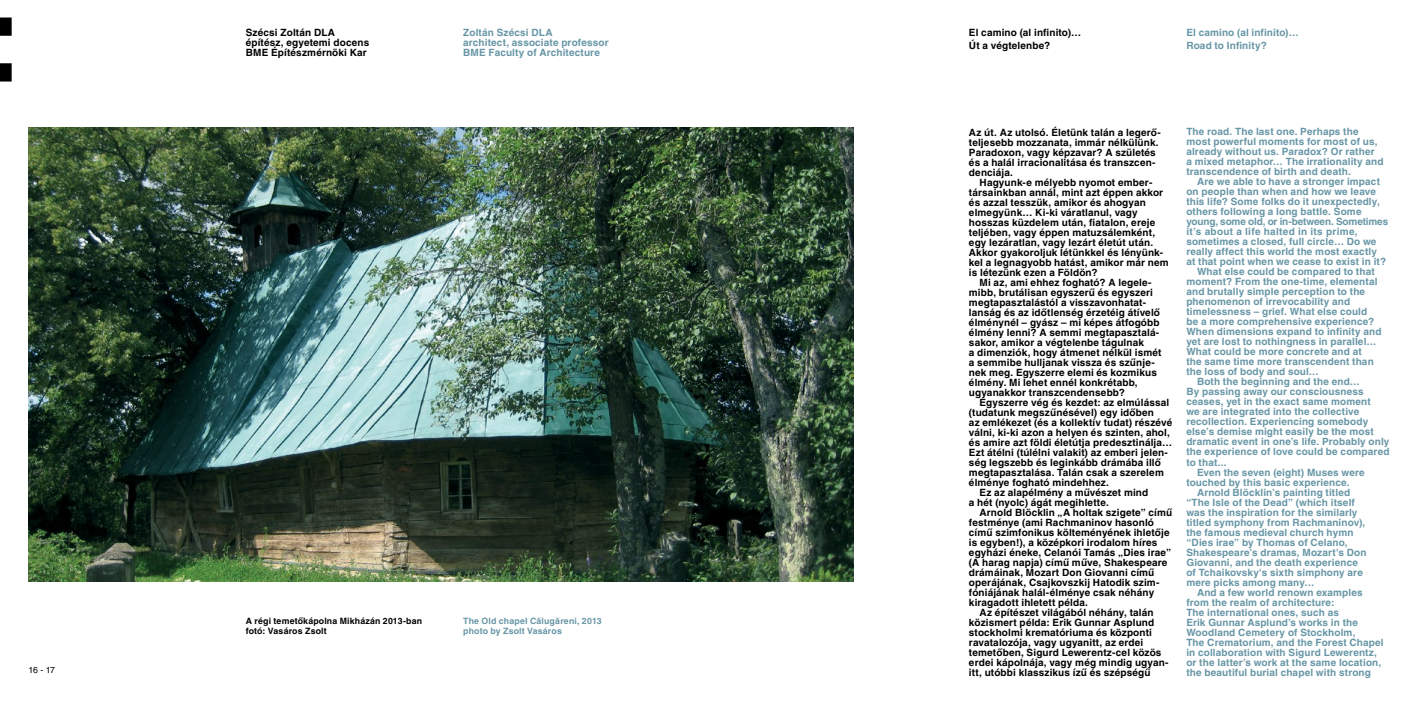
<style>
.page{position:relative;width:1418px;height:709px;background:#fff}
.page>*{position:absolute;margin:0;border:0;box-sizing:border-box;transform-origin:0 0}
.t1{font:700 10px/10px "Helvetica CE";letter-spacing:.015em;color:#000}
.t2{font:700 10px/10px "Helvetica CE";letter-spacing:.015em;color:#6796a6}
.t3{font:700 10px "Helvetica CE";letter-spacing:-.015em;color:#6796a6}
.t4{font:700 10px "Helvetica CE";letter-spacing:.035em;color:#6796a6}
.t5{font:700 8.75px/10px "Helvetica CE";letter-spacing:.02em;color:#000}
.t6{font:700 8.75px/10px "Helvetica CE";letter-spacing:.02em;color:#6796a6}
.t7{font:8.75px "Helvetica CE";color:#000}
</style>
<div class="page">
<svg style="left:0;top:17px;width:12px;height:64px"></svg>
<img style="left:28px;top:128px;width:825px;height:453px">
<p class="t1" style="left:246px;top:27px;width:125px">Szécsi Zoltán DLA építész, egyetemi docens<br>BME Építészmérnöki Kar</p>
<p class="t2" style="left:463px;top:27px;width:147px">Zoltán Szécsi DLA<br>architect, associate professor<br>BME Faculty of Architecture</p>
<p class="t7" style="left:28px;top:665px;width:28px">16 - 17</p>
<p class="t5" style="left:246px;top:615px;width:178px">A régi temetőkápolna Mikházán 2013-ban fotó: Vasáros Zsolt</p>
<p class="t6" style="left:463px;top:615px;width:140px">The Old chapel Călugăreni, 2013 photo by Zsolt Vasáros</p>
<p class="t1" style="left:969px;top:26px;width:114px;line-height:12.5px">El camino (al infinito)…<br>Út a végtelenbe?</p>
<p class="t2" style="left:1186px;top:26px;width:114px;line-height:12.5px">El camino (al infinito)…<br>Road to Infinity?</p>
<p class="t1" style="left:969px;top:127px;width:193px">Az út. Az utolsó. Életünk talán a legerő&shy;teljesebb mozzanata, immár nélkülünk.<br>Paradoxon, vagy képzavar? A születés és a halál irracionalitása és transzcen&shy;denciája.</p>
<p class="t1" style="left:979px;top:177px;width:174px">Hagyunk-e mélyebb nyomot ember-</p>
<p class="t1" style="left:969px;top:187px;width:196px">társainkban annál, mint azt éppen akkor</p>
<p class="t1" style="left:969px;top:197px;width:178px">és azzal tesszük, amikor és ahogyan</p>
<p class="t1" style="left:969px;top:207px;width:170px">elmegyünk… Ki-ki váratlanul, vagy</p>
<p class="t1" style="left:969px;top:217px;width:188px">hosszas küzdelem után, fiatalon, ereje</p>
<p class="t1" style="left:969px;top:227px;width:188px">teljében, vagy éppen matuzsálemként,</p>
<p class="t1" style="left:969px;top:237px;width:186px">egy lezáratlan, vagy lezárt életút után.</p>
<p class="t1" style="left:969px;top:247px;width:196px">Akkor gyakoroljuk létünkkel és lényünk-</p>
<p class="t1" style="left:969px;top:257px;width:201px">kel a legnagyobb hatást, amikor már nem</p>
<p class="t1" style="left:969px;top:267px;width:130px">is létezünk ezen a Földön?</p>
<p class="t1" style="left:979px;top:277px;width:173px">Mi az, ami ehhez fogható? A legele-</p>
<p class="t1" style="left:969px;top:287px;width:185px">mibb, brutálisan egyszerű és egyszeri</p>
<p class="t1" style="left:969px;top:297px;width:179px">megtapasztalástól a visszavonhatat-</p>
<p class="t1" style="left:969px;top:307px;width:193px">lanság és az időtlenség érzetéig átívelő</p>
<p class="t1" style="left:969px;top:317px;width:192px">élménynél – gyász – mi képes átfogóbb</p>
<p class="t1" style="left:969px;top:327px;width:191px">élmény lenni? A semmi megtapasztalá-</p>
<p class="t1" style="left:969px;top:337px;width:176px">sakor, amikor a végtelenbe tágulnak</p>
<p class="t1" style="left:969px;top:347px;width:194px">a dimenziók, hogy átmenet nélkül ismét</p>
<p class="t1" style="left:969px;top:357px;width:187px">a semmibe hulljanak vissza és szűnje-</p>
<p class="t1" style="left:969px;top:367px;width:189px">nek meg. Egyszerre elemi és kozmikus</p>
<p class="t1" style="left:969px;top:377px;width:170px">élmény. Mi lehet ennél konkrétabb,</p>
<p class="t1" style="left:969px;top:387px;width:157px">ugyanakkor transzcendensebb?</p>
<p class="t1" style="left:979px;top:397px;width:191px">Egyszerre vég és kezdet: az elmúlással</p>
<p class="t1" style="left:969px;top:407px;width:187px">(tudatunk megszűnésével) egy időben</p>
<p class="t1" style="left:969px;top:417px;width:205px">az emlékezet (és a kollektív tudat) részévé</p>
<p class="t1" style="left:969px;top:427px;width:202px">válni, ki-ki azon a helyen és szinten, ahol,</p>
<p class="t1" style="left:969px;top:437px;width:205px">és amire azt földi életútja predesztinálja…</p>
<p class="t1" style="left:969px;top:447px;width:200px">Ezt átélni (túlélni valakit) az emberi jelen-</p>
<p class="t1" style="left:969px;top:457px;width:193px">ség legszebb és leginkább drámába illő</p>
<p class="t1" style="left:969px;top:467px;width:196px">megtapasztalása. Talán csak a szerelem</p>
<p class="t1" style="left:969px;top:477px;width:142px">élménye fogható mindehhez.</p>
<p class="t1" style="left:979px;top:487px;width:170px">Ez az alapélmény a művészet mind</p>
<p class="t1" style="left:969px;top:497px;width:141px">a hét (nyolc) ágát megihlette.</p>
<p class="t1" style="left:979px;top:507px;width:194px">Arnold Blöcklin „A holtak szigete” című</p>
<p class="t1" style="left:969px;top:517px;width:187px">festménye (ami Rachmaninov hasonló</p>
<p class="t1" style="left:969px;top:527px;width:202px">című szimfonikus költeményének ihletője</p>
<p class="t1" style="left:969px;top:537px;width:190px">is egyben!), a középkori irodalom híres</p>
<p class="t1" style="left:969px;top:547px;width:204px">egyházi éneke, Celanói Tamás „Dies irae”</p>
<p class="t1" style="left:969px;top:557px;width:200px">(A harag napja) című műve, Shakespeare</p>
<p class="t1" style="left:969px;top:567px;width:187px">drámáinak, Mozart Don Giovanni című</p>
<p class="t1" style="left:969px;top:577px;width:192px">operájának, Csajkovszkij Hatodik szim-</p>
<p class="t1" style="left:969px;top:587px;width:187px">fóniájának halál-élménye csak néhány</p>
<p class="t1" style="left:969px;top:597px;width:121px">kiragadott ihletett példa.</p>
<p class="t1" style="left:979px;top:607px;width:176px">Az építészet világából néhány, talán</p>
<p class="t1" style="left:969px;top:617px;width:187px">közismert példa: Erik Gunnar Asplund</p>
<p class="t1" style="left:969px;top:627px;width:185px">stockholmi krematóriuma és központi</p>
<p class="t1" style="left:969px;top:637px;width:176px">ravatalozója, vagy ugyanitt, az erdei</p>
<p class="t1" style="left:969px;top:647px;width:194px">temetőben, Sigurd Lewerentz-cel közös</p>
<p class="t1" style="left:969px;top:657px;width:201px">erdei kápolnája, vagy még mindig ugyan-</p>
<p class="t1" style="left:969px;top:667px;width:183px">itt, utóbbi klasszikus ízű és szépségű</p>
<p class="t2" style="left:1186px;top:127px;width:199px">The road. The last one. Perhaps the most powerful moments for most of us, already without us. Paradox? Or rather<br>a mixed metaphor… The irrationality and transcendence of birth and death.</p>
<p class="t2" style="left:1196px;top:177px;width:184px">Are we able to have a stronger impact</p>
<p class="t2" style="left:1186px;top:187px;width:191px">on people than when and how we leave</p>
<p class="t2" style="left:1186px;top:197px;width:195px">this life? Some folks do it unexpectedly,</p>
<p class="t2" style="left:1186px;top:207px;width:177px">others following a long battle. Some</p>
<p class="t3" style="left:1186px;top:216px;width:203px">young, some old, or in-between. Sometimes</p>
<p class="t4" style="left:1186px;top:226px;width:173px">it’s about a life halted in its prime,</p>
<p class="t2" style="left:1186px;top:237px;width:192px">sometimes a closed, full circle… Do we</p>
<p class="t2" style="left:1186px;top:247px;width:192px">really affect this world the most exactly</p>
<p class="t2" style="left:1186px;top:257px;width:201px">at that point when we cease to exist in it?</p>
<p class="t2" style="left:1196px;top:267px;width:179px">What else could be compared to that</p>
<p class="t2" style="left:1186px;top:277px;width:193px">moment? From the one-time, elemental</p>
<p class="t2" style="left:1186px;top:287px;width:180px">and brutally simple perception to the</p>
<p class="t2" style="left:1186px;top:297px;width:165px">phenomenon of irrevocability and</p>
<p class="t2" style="left:1186px;top:307px;width:182px">timelessness – grief. What else could</p>
<p class="t2" style="left:1186px;top:317px;width:189px">be a more comprehensive experience?</p>
<p class="t2" style="left:1186px;top:327px;width:197px">When dimensions expand to infinity and</p>
<p class="t2" style="left:1186px;top:337px;width:192px">yet are lost to nothingness in parallel…</p>
<p class="t2" style="left:1186px;top:347px;width:177px">What could be more concrete and at</p>
<p class="t2" style="left:1186px;top:357px;width:189px">the same time more transcendent than</p>
<p class="t2" style="left:1186px;top:367px;width:134px">the loss of body and soul…</p>
<p class="t2" style="left:1196px;top:377px;width:164px">Both the beginning and the end…</p>
<p class="t2" style="left:1186px;top:387px;width:179px">By passing away our consciousness</p>
<p class="t2" style="left:1186px;top:397px;width:186px">ceases, yet in the exact same moment</p>
<p class="t2" style="left:1186px;top:407px;width:174px">we are integrated into the collective</p>
<p class="t2" style="left:1186px;top:417px;width:183px">recollection. Experiencing somebody</p>
<p class="t2" style="left:1186px;top:427px;width:189px">else’s demise might easily be the most</p>
<p class="t2" style="left:1186px;top:437px;width:205px">dramatic event in one’s life. Probably only</p>
<p class="t2" style="left:1186px;top:447px;width:205px">the experience of love could be compared</p>
<p class="t2" style="left:1186px;top:457px;width:42px">to that...</p>
<p class="t2" style="left:1196px;top:467px;width:169px">Even the seven (eight) Muses were</p>
<p class="t2" style="left:1186px;top:477px;width:165px">touched by this basic experience.</p>
<p class="t2" style="left:1196px;top:487px;width:155px">Arnold Blöcklin’s painting titled</p>
<p class="t2" style="left:1186px;top:497px;width:170px">“The Isle of the Dead” (which itself</p>
<p class="t2" style="left:1186px;top:507px;width:172px">was the inspiration for the similarly</p>
<p class="t2" style="left:1186px;top:517px;width:180px">titled symphony from Rachmaninov),</p>
<p class="t2" style="left:1186px;top:527px;width:168px">the famous medieval church hymn</p>
<p class="t2" style="left:1186px;top:537px;width:163px">“Dies irae” by Thomas of Celano,</p>
<p class="t2" style="left:1186px;top:547px;width:182px">Shakespeare’s dramas, Mozart's Don</p>
<p class="t2" style="left:1186px;top:557px;width:173px">Giovanni, and the death experience</p>
<p class="t2" style="left:1186px;top:567px;width:178px">of Tchaikovsky's sixth simphony are</p>
<p class="t2" style="left:1186px;top:577px;width:130px">mere picks among many…</p>
<p class="t2" style="left:1196px;top:587px;width:167px">And a few world renown examples</p>
<p class="t2" style="left:1186px;top:597px;width:149px">from the realm of architecture:</p>
<p class="t2" style="left:1186px;top:607px;width:154px">The international ones, such as</p>
<p class="t2" style="left:1186px;top:617px;width:173px">Erik Gunnar Asplund’s works in the</p>
<p class="t2" style="left:1186px;top:627px;width:171px">Woodland Cemetery of Stockholm,</p>
<p class="t2" style="left:1186px;top:637px;width:199px">The Crematorium, and the Forest Chapel</p>
<p class="t2" style="left:1186px;top:647px;width:192px">in collaboration with Sigurd Lewerentz,</p>
<p class="t2" style="left:1186px;top:657px;width:196px">or the latter’s work at the same location,</p>
<p class="t2" style="left:1186px;top:667px;width:186px">the beautiful burial chapel with strong</p>
</div>
